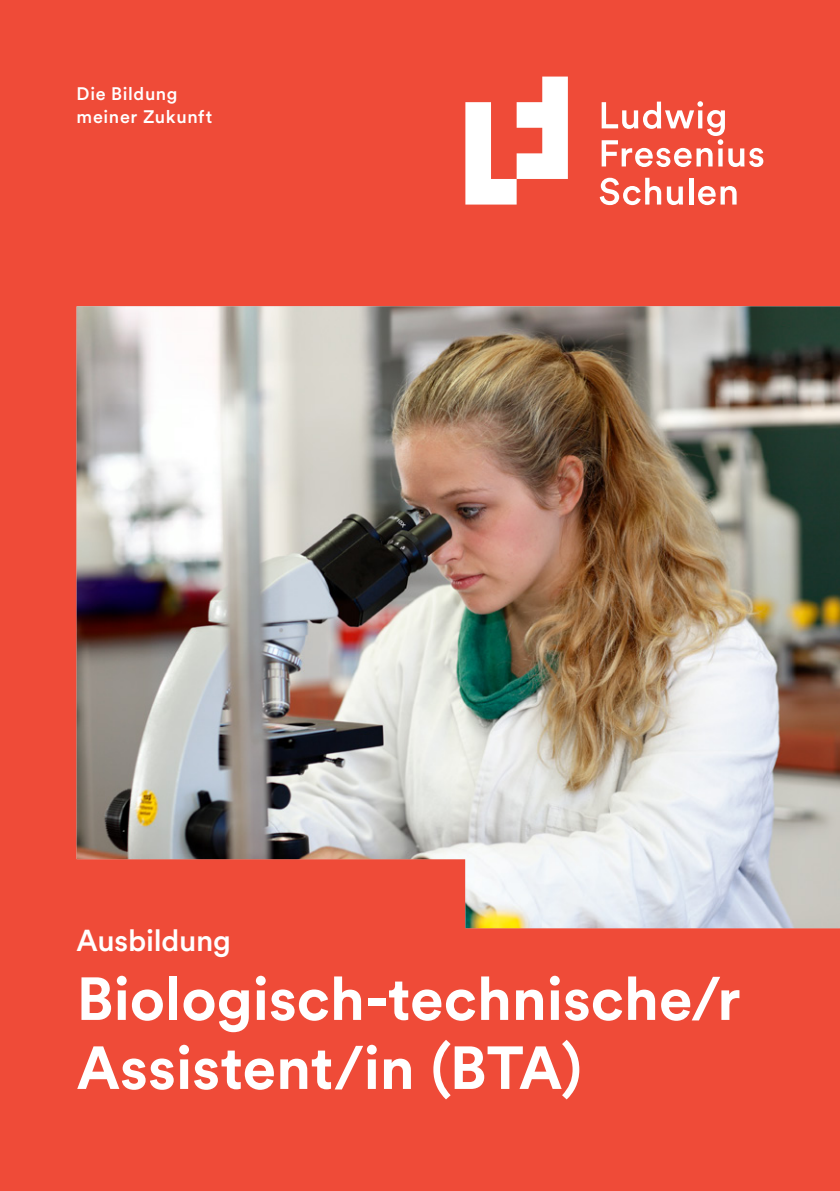
<style>
.page{position:relative;width:840px;height:1191px;background:#fff}
.page>*{position:absolute;margin:0;border:0;box-sizing:border-box;transform-origin:0 0}
.t1{font:700 60px/69px "Circular Std";color:#fff}
.t2{font:500 30px "Circular Std";letter-spacing:-.01em;color:#fff}
.t3{font:500 18px/23px "Circular Std";letter-spacing:.035em;color:#fff}
</style>
<div class="page">
<div style="left:0;top:0;width:839px;height:1191px;background:#ef4b38"></div>
<img style="left:77px;top:306px;width:762px;height:622px">
<svg style="left:465px;top:77px;width:102px;height:127px"></svg>
<svg style="left:601px;top:101px;width:162px;height:66px"></svg>
<svg style="left:599px;top:178px;width:61px;height:27px"></svg>
<svg style="left:666px;top:186px;width:16px;height:19px"></svg>
<svg style="left:689px;top:178px;width:3px;height:26px"></svg>
<svg style="left:698px;top:186px;width:38px;height:19px"></svg>
<p class="t3" style="left:77px;top:81px;width:137px">Die Bildung meiner Zukunft</p>
<p class="t2" style="left:77px;top:921px;width:156px">Ausbildung</p>
<p class="t1" style="left:77px;top:963px;width:665px">Biologisch-technische/r<br>Assistent/in (BTA)</p>
</div>
